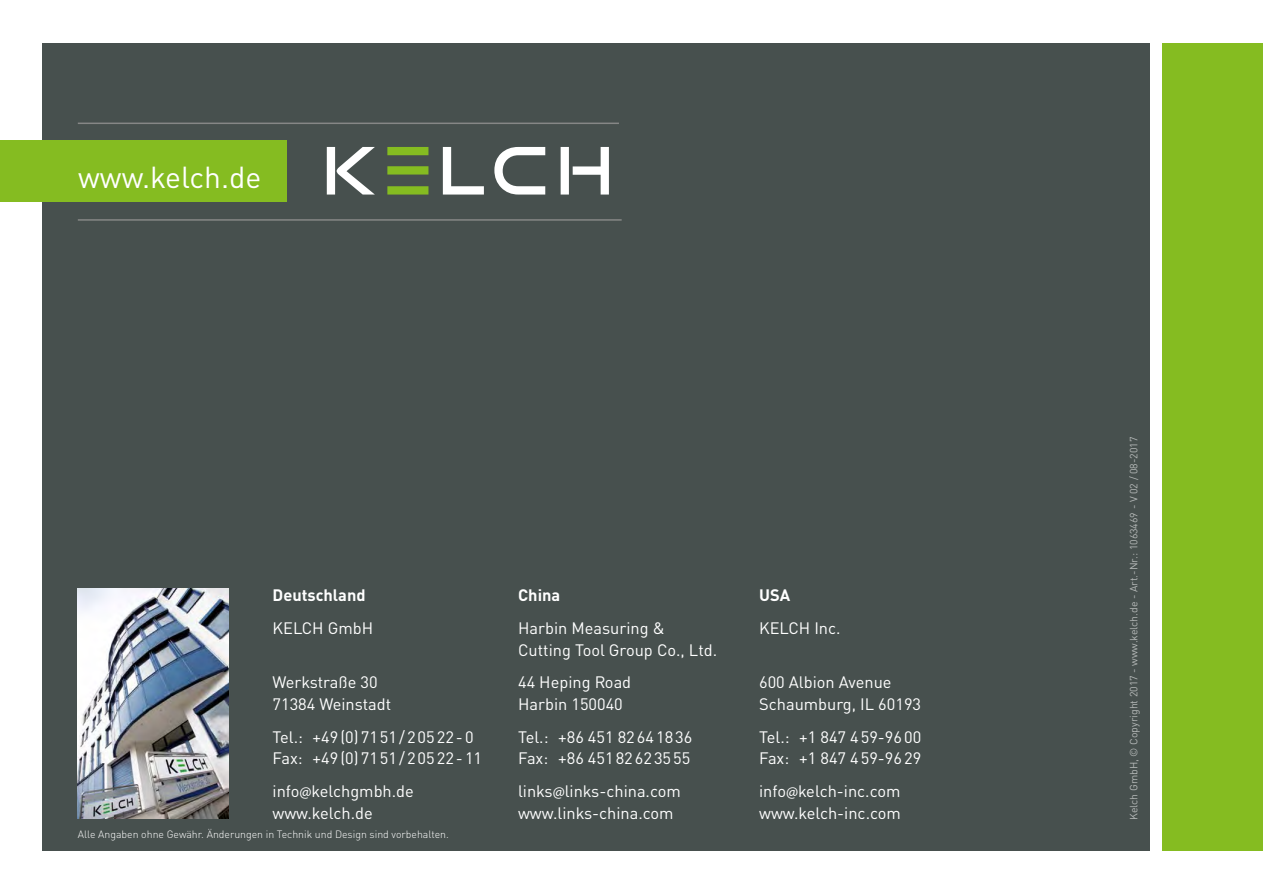
<style>
.page{position:relative;width:1263px;height:893px;background:#fff}
.page>*{position:absolute;margin:0;border:0;box-sizing:border-box;transform-origin:0 0}
.t1{font:30px "DINOT";color:#fff}
.t2{font:16.35px/21.9px "DINOT";color:#fff}
.t3{font:700 16.35px "DINOT";color:#fff}
.t4{font:300 10.5px "DINOT";color:#fff}
.t5{font:10.5px "DINOT";color:#fff}
.s1{font-family:"Myriad Pro"}
</style>
<div class="page">
<div style="left:43px;top:43px;width:1107px;height:807px;background:#47504e"></div>
<hr style="left:78px;top:123px;width:541px;height:1px;background:#868786">
<hr style="left:78px;top:219px;width:544px;height:2px;background:#868786">
<div style="left:0;top:140px;width:287px;height:61px;background:#85bc21"></div>
<svg style="left:327px;top:147px;width:48px;height:48px"></svg>
<svg style="left:443px;top:147px;width:41px;height:48px"></svg>
<svg style="left:494px;top:147px;width:51px;height:48px"></svg>
<svg style="left:561px;top:147px;width:48px;height:48px"></svg>
<svg style="left:387px;top:147px;width:41px;height:48px"></svg>
<img style="left:78px;top:589px;width:151px;height:229px">
<div style="left:1163px;top:43px;width:100px;height:807px;background:#85bc21"></div>
<h1 class="t1" style="left:78px;top:159px;width:185px">www.kelch.de</h1>
<p class="t3" style="left:273px;top:584px;width:95px">Deutschland</p>
<p class="t2" style="left:273px;top:617px;width:102px">KELCH GmbH</p>
<p class="t2" style="left:273px;top:671px;width:120px">Werkstraße 30<br>71384 Weinstadt</p>
<p class="t2" style="left:273px;top:725px;width:211px">Tel.: +49(0)7151/20522-0<br>Fax: +49(0)7151/20522-11</p>
<p class="t2" style="left:273px;top:780px;width:143px">info<span class="s1">@</span>kelchgmbh.de www.kelch.de</p>
<p class="t4" style="left:78px;top:828px;width:373px">Alle Angaben ohne Gewähr. Änderungen in Technik und Design sind vorbehalten.</p>
<p class="t3" style="left:518px;top:584px;width:44px">China</p>
<p class="t2" style="left:518px;top:617px;width:200px">Harbin Measuring &amp;<br>Cutting Tool Group Co., Ltd.</p>
<p class="t2" style="left:518px;top:671px;width:115px">44 Heping Road<br>Harbin 150040</p>
<p class="t2" style="left:518px;top:725px;width:176px">Tel.: +86 451 82641836<br>Fax: +86 45182623555</p>
<p class="t2" style="left:518px;top:780px;width:164px">links<span class="s1">@</span>links-china.com www.links-china.com</p>
<p class="t3" style="left:759px;top:584px;width:33px">USA</p>
<p class="t2" style="left:759px;top:617px;width:83px">KELCH Inc.</p>
<p class="t2" style="left:759px;top:671px;width:163px">600 Albion Avenue<br>Schaumburg, IL 60193</p>
<p class="t2" style="left:759px;top:725px;width:164px">Tel.: +1 847 459-9600<br>Fax: +1 847 459-9629</p>
<p class="t2" style="left:759px;top:780px;width:143px">info<span class="s1">@</span>kelch-inc.com www.kelch-inc.com</p>
<p class="t5" style="left:1127px;top:820px;width:385px;rotate:-90deg">Kelch GmbH, © Copyright 2017 - www.kelch.de - Art.-Nr.: 1063469 - V 02 / 08-2017</p>
</div>
